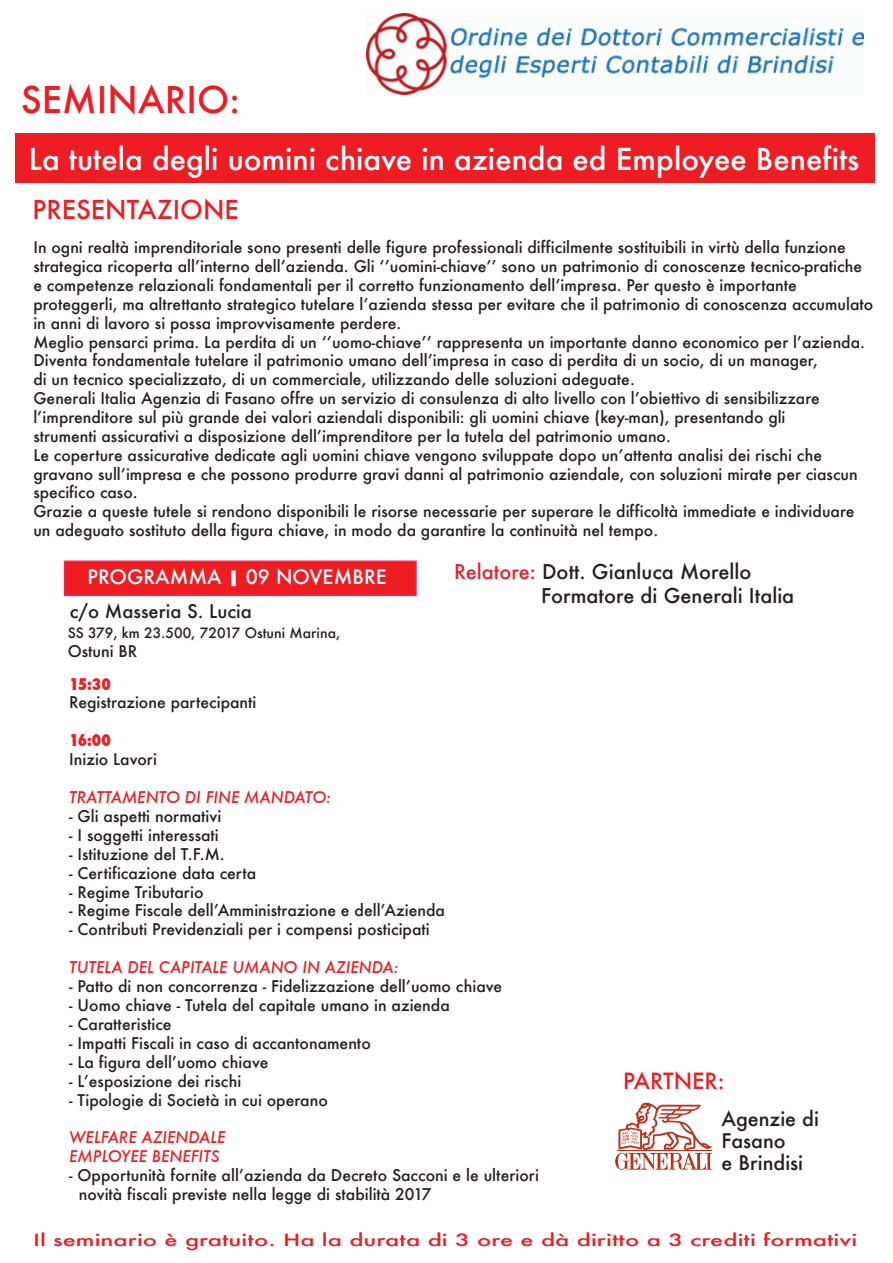
<style>
.page{position:relative;width:893px;height:1263px;background:#fff}
.page>*{position:absolute;margin:0;border:0;box-sizing:border-box;transform-origin:0 0}
.t1{font:500 36px "Futura";color:#ee1d23}
.t2{font:500 29.55px "Futura";color:#fff}
.t3{font:500 25.5px "Futura";color:#ee1d23}
.t4{font:500 21.9px "Futura";color:#ee1d23}
.t5{font:500 19.95px/24px "Futura";color:#231f20}
.t6{font:500 19.65px/21.6px "Futura";color:#231f20}
.t7{font:500 19.5px "Futura";color:#fff}
.t8{font:500 18.45px "Futura";color:#231f20}
.t9{font:500 16.5px "Futura";color:#ee1d23;scale:1.44 1}
.t10{font:500 15.75px/18.9px "Futura";color:#231f20}
.t11{font:italic 500 15.75px/18.9px "Futura";color:#ee1d23}
.t12{font:800 condensed 15.75px "Futura";letter-spacing:-.03em;color:#ee1d23}
.t13{font:500 13.95px "Futura";color:#231f20}
.s1{color:#ee1d23}
</style>
<div class="page">
<div style="left:15px;top:134px;width:859px;height:49px;background:#ee1d23"></div>
<div style="left:64px;top:560px;width:353px;height:36px;background:#ee1d23;border:1px solid #ee2858"></div>
<div style="left:231px;top:570px;width:5px;height:16px;background:#fff"></div>
<svg style="left:615px;top:1102px;width:97px;height:68px"></svg>
<img style="left:366px;top:14px;width:498px;height:81px">
<h1 class="t1" style="left:21px;top:75px;width:221px">SEMINARIO:</h1>
<h2 class="t2" style="left:29px;top:139px;width:832px">La tutela degli uomini chiave in azienda ed Employee Benefits</h2>
<h3 class="t3" style="left:33px;top:192px;width:208px">PRESENTAZIONE</h3>
<p class="t10" style="left:33px;top:238px;width:841px">In ogni realtà imprenditoriale sono presenti delle figure professionali difficilmente sostituibili in virtù della funzione strategica ricoperta allʼinterno dellʼazienda. Gli ʻʼuomini-chiaveʼʼ sono un patrimonio di conoscenze tecnico-pratiche e competenze relazionali fondamentali per il corretto funzionamento dellʼimpresa. Per questo è importante proteggerli, ma altrettanto strategico tutelare lʼazienda stessa per evitare che il patrimonio di conoscenza accumulato in anni di lavoro si possa improvvisamente perdere.<br>Meglio pensarci prima. La perdita di un ʻʼuomo-chiaveʼʼ rappresenta un importante danno economico per lʼazienda.<br>Diventa fondamentale tutelare il patrimonio umano dellʼimpresa in caso di perdita di un socio, di un manager,<br>di un tecnico specializzato, di un commerciale, utilizzando delle soluzioni adeguate.<br>Generali Italia Agenzia di Fasano offre un servizio di consulenza di alto livello con lʼobiettivo di sensibilizzare lʼimprenditore sul più grande dei valori aziendali disponibili: gli uomini chiave (key-man), presentando gli<br>strumenti assicurativi a disposizione dellʼimprenditore per la tutela del patrimonio umano.<br>Le coperture assicurative dedicate agli uomini chiave vengono sviluppate dopo unʼattenta analisi dei rischi che gravano sullʼimpresa e che possono produrre gravi danni al patrimonio aziendale, con soluzioni mirate per ciascun specifico caso.<br>Grazie a queste tutele si rendono disponibili le risorse necessarie per superare le difficoltà immediate e individuare un adeguato sostituto della figura chiave, in modo da garantire la continuità nel tempo.</p>
<p class="t7" style="left:88px;top:563px;width:301px">PROGRAMMA 09 NOVEMBRE</p>
<p class="t8" style="left:70px;top:599px;width:183px">c/o Masseria S. Lucia</p>
<p class="t13" style="left:68px;top:623px;width:274px">SS 379, km 23.500, 72017 Ostuni Marina,</p>
<p class="t10" style="left:68px;top:642px;width:71px">Ostuni BR</p>
<p class="t5" style="left:541px;top:559px;width:255px;text-indent:-87px"><span class="s1">Relatore:</span> Dott. Gianluca Morello<br>Formatore di Generali Italia</p>
<p class="t12" style="left:69px;top:673px;width:43px">15:30</p>
<p class="t10" style="left:69px;top:693px;width:189px">Registrazione partecipanti</p>
<p class="t12" style="left:69px;top:730px;width:43px">16:00</p>
<p class="t10" style="left:69px;top:750px;width:89px">Inizio Lavori</p>
<p class="t11" style="left:69px;top:787px;width:263px">TRATTAMENTO DI FINE MANDATO:</p>
<p class="t10" style="left:69px;top:806px;width:154px">- Gli aspetti normativi</p>
<p class="t10" style="left:69px;top:825px;width:151px">- I soggetti interessati</p>
<p class="t10" style="left:69px;top:844px;width:157px">- Istituzione del T.F.M.</p>
<p class="t10" style="left:69px;top:863px;width:189px">- Certificazione data certa</p>
<p class="t10" style="left:69px;top:882px;width:136px">- Regime Tributario</p>
<p class="t10" style="left:69px;top:901px;width:377px">- Regime Fiscale dellʼAmministrazione e dellʼAzienda</p>
<p class="t10" style="left:69px;top:920px;width:362px">- Contributi Previdenziali per i compensi posticipati</p>
<p class="t11" style="left:69px;top:958px;width:331px">TUTELA DEL CAPITALE UMANO IN AZIENDA:</p>
<p class="t10" style="left:69px;top:977px;width:435px">- Patto di non concorrenza - Fidelizzazione dellʼuomo chiave</p>
<p class="t10" style="left:69px;top:995px;width:382px">- Uomo chiave - Tutela del capitale umano in azienda</p>
<p class="t10" style="left:69px;top:1014px;width:104px">- Caratteristice</p>
<p class="t10" style="left:69px;top:1033px;width:303px">- Impatti Fiscali in caso di accantonamento</p>
<p class="t10" style="left:69px;top:1052px;width:201px">- La figura dellʼuomo chiave</p>
<p class="t10" style="left:69px;top:1071px;width:174px">- Lʼesposizione dei rischi</p>
<p class="t10" style="left:69px;top:1090px;width:260px">- Tipologie di Società in cui operano</p>
<p class="t11" style="left:69px;top:1128px;width:158px">WELFARE AZIENDALE<br>EMPLOYEE BENEFITS</p>
<p class="t10" style="left:79px;top:1166px;width:461px;text-indent:-10px">- Opportunità fornite allʼazienda da Decreto Sacconi e le ulteriori novità fiscali previste nella legge di stabilità 2017</p>
<h3 class="t4" style="left:623px;top:1066px;width:103px">PARTNER:</h3>
<p class="t6" style="left:721px;top:1108px;width:99px">Agenzie di<br>Fasano<br>e Brindisi</p>
<p class="t9" style="left:33px;top:1228px;width:574px">Il seminario è gratuito. Ha la durata di 3 ore e dà diritto a 3 crediti formativi</p>
</div>
